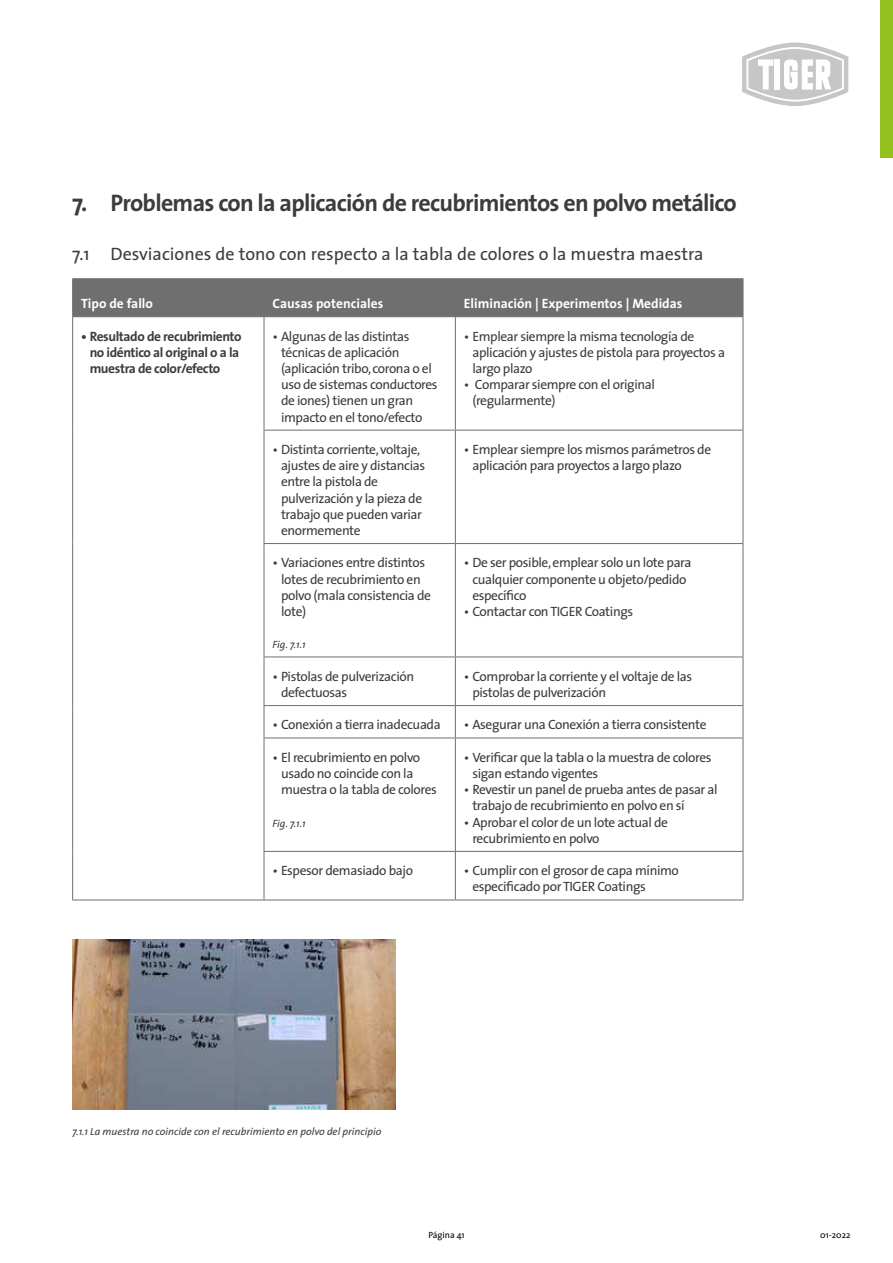
<style>
.page{position:relative;width:893px;height:1263px;background:#fff}
.page>*{position:absolute;margin:0;border:0;box-sizing:border-box;transform-origin:0 0}
.t1{font:700 24px "The Sans";letter-spacing:-.03em;color:#3c3c3b}
.t2{font:18px "The Sans";color:#3c3c3b}
.t3{font:13.5px/16.2px "The Sans";letter-spacing:-.03em;color:#3c3c3b}
.t4{font:700 13.5px/16.2px "The Sans";letter-spacing:-.03em;color:#3c3c3b}
.t5{font:700 13.5px "The Sans";color:#fff}
.t6{font:italic 10.5px "The Sans";color:#3c3c3b}
.t7{font:9px "The Sans";color:#000}
</style>
<div class="page">
<div style="left:880px;top:0;width:13px;height:157px;background:#95c11f"></div>
<svg style="left:742px;top:43px;width:106px;height:63px"></svg>
<div style="left:73px;top:279px;width:670px;height:37px;background:#706f6f"></div>
<hr style="left:72px;top:900px;width:192px;height:1px;background:#706f6f">
<hr style="left:72px;top:278px;width:192px;height:1px;background:#706f6f">
<hr style="left:72px;top:279px;width:1px;height:37px;background:#706f6f">
<hr style="left:264px;top:278px;width:191px;height:1px;background:#706f6f">
<hr style="left:264px;top:279px;width:1px;height:37px;background:#706f6f">
<hr style="left:455px;top:278px;width:288px;height:1px;background:#706f6f">
<hr style="left:455px;top:279px;width:1px;height:37px;background:#706f6f">
<hr style="left:743px;top:279px;width:1px;height:37px;background:#706f6f">
<hr style="left:72px;top:316px;width:192px;height:1px;background:#706f6f">
<hr style="left:72px;top:317px;width:1px;height:113px;background:#706f6f">
<hr style="left:264px;top:316px;width:191px;height:1px;background:#706f6f">
<hr style="left:264px;top:317px;width:1px;height:113px;background:#706f6f">
<hr style="left:455px;top:316px;width:288px;height:1px;background:#706f6f">
<hr style="left:455px;top:317px;width:1px;height:113px;background:#706f6f">
<hr style="left:743px;top:317px;width:1px;height:113px;background:#706f6f">
<hr style="left:72px;top:430px;width:1px;height:113px;background:#706f6f">
<hr style="left:264px;top:430px;width:191px;height:1px;background:#706f6f">
<hr style="left:264px;top:430px;width:1px;height:113px;background:#706f6f">
<hr style="left:455px;top:430px;width:288px;height:1px;background:#706f6f">
<hr style="left:455px;top:430px;width:1px;height:113px;background:#706f6f">
<hr style="left:743px;top:430px;width:1px;height:113px;background:#706f6f">
<hr style="left:72px;top:543px;width:1px;height:114px;background:#706f6f">
<hr style="left:264px;top:543px;width:191px;height:1px;background:#706f6f">
<hr style="left:264px;top:544px;width:1px;height:113px;background:#706f6f">
<hr style="left:455px;top:543px;width:288px;height:1px;background:#706f6f">
<hr style="left:455px;top:544px;width:1px;height:113px;background:#706f6f">
<hr style="left:743px;top:544px;width:1px;height:113px;background:#706f6f">
<hr style="left:72px;top:657px;width:1px;height:48px;background:#706f6f">
<hr style="left:264px;top:657px;width:191px;height:1px;background:#706f6f">
<hr style="left:264px;top:657px;width:1px;height:48px;background:#706f6f">
<hr style="left:455px;top:657px;width:288px;height:1px;background:#706f6f">
<hr style="left:455px;top:657px;width:1px;height:48px;background:#706f6f">
<hr style="left:743px;top:657px;width:1px;height:48px;background:#706f6f">
<hr style="left:72px;top:705px;width:1px;height:33px;background:#706f6f">
<hr style="left:264px;top:705px;width:191px;height:1px;background:#706f6f">
<hr style="left:264px;top:706px;width:1px;height:32px;background:#706f6f">
<hr style="left:455px;top:705px;width:288px;height:1px;background:#706f6f">
<hr style="left:455px;top:706px;width:1px;height:32px;background:#706f6f">
<hr style="left:743px;top:706px;width:1px;height:32px;background:#706f6f">
<hr style="left:72px;top:738px;width:1px;height:113px;background:#706f6f">
<hr style="left:72px;top:851px;width:1px;height:49px;background:#706f6f">
<hr style="left:264px;top:738px;width:191px;height:1px;background:#706f6f">
<hr style="left:264px;top:738px;width:1px;height:113px;background:#706f6f">
<hr style="left:455px;top:738px;width:288px;height:1px;background:#706f6f">
<hr style="left:455px;top:738px;width:1px;height:113px;background:#706f6f">
<hr style="left:743px;top:738px;width:1px;height:113px;background:#706f6f">
<hr style="left:264px;top:851px;width:191px;height:1px;background:#706f6f">
<hr style="left:264px;top:852px;width:1px;height:48px;background:#706f6f">
<hr style="left:455px;top:851px;width:288px;height:1px;background:#706f6f">
<hr style="left:455px;top:852px;width:1px;height:48px;background:#706f6f">
<hr style="left:743px;top:852px;width:1px;height:48px;background:#706f6f">
<hr style="left:264px;top:900px;width:191px;height:1px;background:#706f6f">
<hr style="left:455px;top:900px;width:288px;height:1px;background:#706f6f">
<img style="left:72px;top:939px;width:323px;height:170px">
<h1 class="t1" style="left:72px;top:183px;width:666px">7. Problemas con la aplicación de recubrimientos en polvo metálico</h1>
<h2 class="t2" style="left:72px;top:239px;width:633px">7.1 Desviaciones de tono con respecto a la tabla de colores o la muestra maestra</h2>
<p class="t5" style="left:81px;top:292px;width:73px">Tipo de fallo</p>
<p class="t5" style="left:272px;top:292px;width:112px">Causas potenciales</p>
<p class="t5" style="left:464px;top:292px;width:220px">Eliminación | Experimentos | Medidas</p>
<p class="t4" style="left:90px;top:328px;width:154px;text-indent:-9px">• Resultado de recubrimiento no idéntico al original o a la muestra de color/efecto</p>
<p class="t3" style="left:281px;top:328px;width:158px;text-indent:-9px">• Algunas de las distintas técnicas de aplicación (aplicación tribo, corona o el uso de sistemas conductores de iones) tienen un gran impacto en el tono/efecto</p>
<p class="t3" style="left:472px;top:328px;width:254px;text-indent:-9px">• Emplear siempre la misma tecnología de aplicación y ajustes de pistola para proyectos a largo plazo</p>
<p class="t3" style="left:472px;top:376px;width:184px;text-indent:-9px">• Comparar siempre con el original (regularmente)</p>
<p class="t3" style="left:281px;top:441px;width:146px;text-indent:-9px">• Distinta corriente, voltaje, ajustes de aire y distancias entre la pistola de pulverización y la pieza de trabajo que pueden variar enormemente</p>
<p class="t3" style="left:472px;top:441px;width:240px;text-indent:-9px">• Emplear siempre los mismos parámetros de aplicación para proyectos a largo plazo</p>
<p class="t3" style="left:281px;top:554px;width:152px;text-indent:-9px">• Variaciones entre distintos lotes de recubrimiento en polvo (mala consistencia de lote)</p>
<p class="t6" style="left:273px;top:636px;width:35px">Fig. 7.1.1</p>
<p class="t3" style="left:472px;top:554px;width:221px;text-indent:-9px">• De ser posible, emplear solo un lote para cualquier componente u objeto/pedido específico</p>
<p class="t3" style="left:464px;top:603px;width:171px">• Contactar con TIGER Coatings</p>
<p class="t3" style="left:281px;top:668px;width:135px;text-indent:-9px">• Pistolas de pulverización defectuosas</p>
<p class="t3" style="left:472px;top:668px;width:221px;text-indent:-9px">• Comprobar la corriente y el voltaje de las pistolas de pulverización</p>
<p class="t3" style="left:273px;top:716px;width:170px">• Conexión a tierra inadecuada</p>
<p class="t3" style="left:464px;top:716px;width:244px">• Asegurar una Conexión a tierra consistente</p>
<p class="t3" style="left:281px;top:749px;width:157px;text-indent:-9px">• El recubrimiento en polvo usado no coincide con la muestra o la tabla de colores</p>
<p class="t6" style="left:273px;top:814px;width:35px">Fig. 7.1.1</p>
<p class="t3" style="left:472px;top:749px;width:241px;text-indent:-9px">• Verificar que la tabla o la muestra de colores sigan estando vigentes</p>
<p class="t3" style="left:472px;top:781px;width:247px;text-indent:-9px">• Revestir un panel de prueba antes de pasar al trabajo de recubrimiento en polvo en sí</p>
<p class="t3" style="left:472px;top:814px;width:197px;text-indent:-9px">• Aprobar el color de un lote actual de recubrimiento en polvo</p>
<p class="t3" style="left:273px;top:862px;width:142px">• Espesor demasiado bajo</p>
<p class="t3" style="left:472px;top:862px;width:208px;text-indent:-9px">• Cumplir con el grosor de capa mínimo especificado por TIGER Coatings</p>
<p class="t6" style="left:72px;top:1122px;width:311px">7.1.1 La muestra no coincide con el recubrimiento en polvo del principio</p>
<p class="t7" style="left:428px;top:1227px;width:38px">Página 41</p>
<p class="t7" style="left:820px;top:1227px;width:32px">01-2022</p>
</div>
